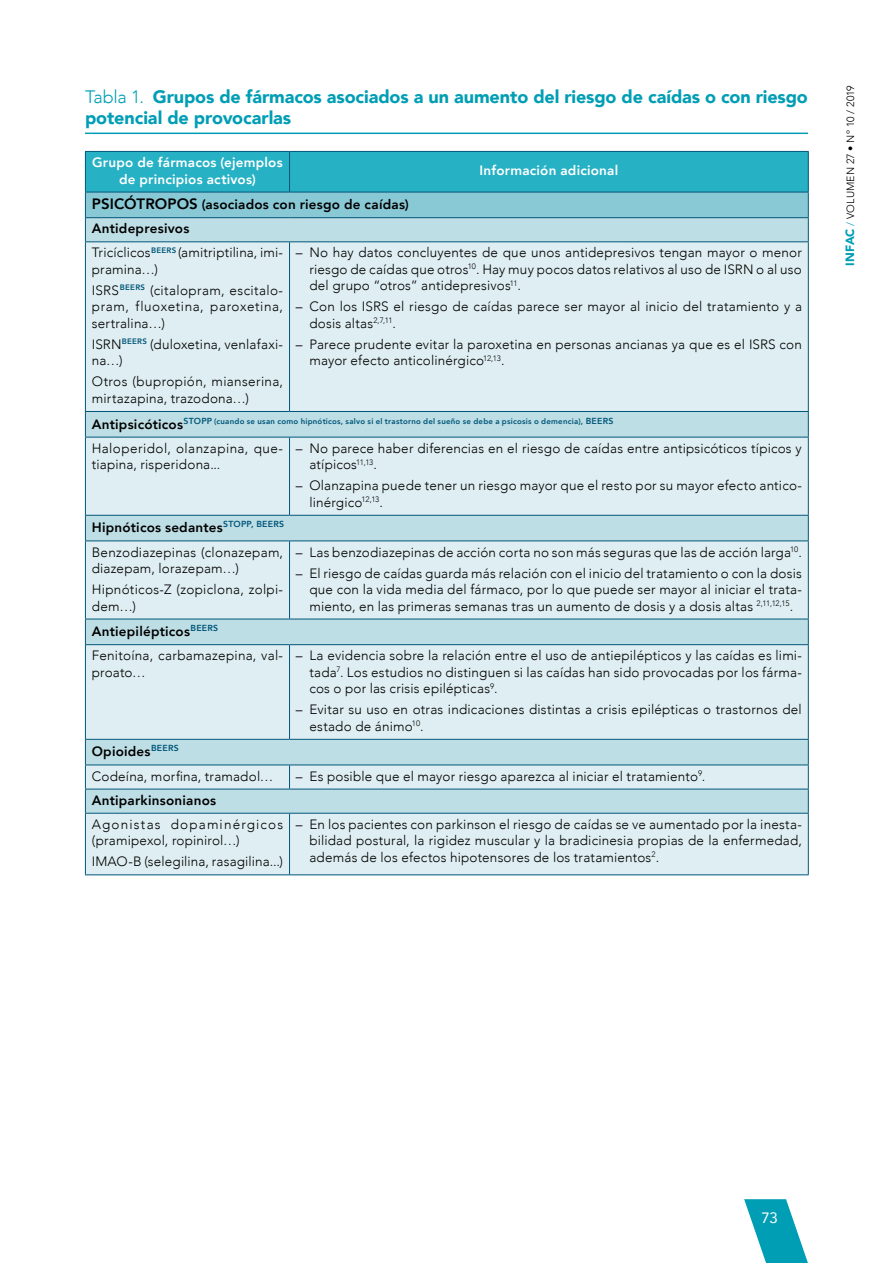
<style>
.page{position:relative;width:893px;height:1263px;background:#fff}
.page>*{position:absolute;margin:0;border:0;box-sizing:border-box;transform-origin:0 0}
.TABLA_titulo{font:900 18px/21px "Avenir";letter-spacing:-.005em;color:#009eb5}
.t1{font:15px "Avenir";color:#fff}
.TABLA_texto{font:300 13.5px/16.5px "Avenir";letter-spacing:.015em;color:#000}
.TABLA_texto-2{font:800 13.5px "Avenir";letter-spacing:.015em;color:#000}
.TABLA_cabecera{font:800 13.5px/16.5px "Avenir";letter-spacing:.015em;color:#fff;text-align:center}
.TABLA_texto-3{font:300 13.5px/16.5px "Avenir";letter-spacing:.075em;color:#000}
.t2{font:300 10.5px "Avenir";letter-spacing:.01em;color:#000}
.TABLA_texto-4{font:800 7.8px "Avenir";letter-spacing:.03em;color:#005679}
.s1{font-weight:300}
.s2{font-size:15px}
.s3{font-size:13.5px;color:#000}
.s4{font-size:8.7px}
.s5{font-weight:900;font-size:12px;color:#009eb5}
.s6{color:#009eb5}
</style>
<div class="page">
<hr style="left:85px;top:133px;width:723px;height:1px;background:#009eb5">
<svg style="left:86px;top:242px;width:722px;height:632px;background:#d7eaee"></svg>
<hr style="left:85px;top:241px;width:205px;height:1px;background:#005679">
<hr style="left:290px;top:241px;width:519px;height:1px;background:#005679">
<hr style="left:289px;top:242px;width:1px;height:169px;background:#005679">
<hr style="left:85px;top:411px;width:205px;height:1px;background:#005679">
<hr style="left:290px;top:411px;width:519px;height:1px;background:#005679">
<hr style="left:85px;top:437px;width:205px;height:1px;background:#005679">
<hr style="left:290px;top:437px;width:519px;height:1px;background:#005679">
<hr style="left:289px;top:437px;width:1px;height:78px;background:#005679">
<hr style="left:85px;top:515px;width:205px;height:1px;background:#005679">
<hr style="left:290px;top:515px;width:519px;height:1px;background:#005679">
<hr style="left:85px;top:540px;width:205px;height:1px;background:#005679">
<hr style="left:290px;top:540px;width:519px;height:1px;background:#005679">
<hr style="left:289px;top:541px;width:1px;height:78px;background:#005679">
<hr style="left:85px;top:619px;width:205px;height:1px;background:#005679">
<hr style="left:290px;top:619px;width:519px;height:1px;background:#005679">
<hr style="left:85px;top:644px;width:205px;height:1px;background:#005679">
<hr style="left:290px;top:644px;width:519px;height:1px;background:#005679">
<hr style="left:289px;top:645px;width:1px;height:94px;background:#005679">
<hr style="left:85px;top:739px;width:205px;height:1px;background:#005679">
<hr style="left:290px;top:739px;width:519px;height:1px;background:#005679">
<hr style="left:85px;top:764px;width:205px;height:1px;background:#005679">
<hr style="left:290px;top:764px;width:519px;height:1px;background:#005679">
<svg style="left:289px;top:765px;width:1px;height:24px"></svg>
<hr style="left:85px;top:789px;width:205px;height:1px;background:#005679">
<hr style="left:290px;top:789px;width:519px;height:1px;background:#005679">
<hr style="left:85px;top:813px;width:205px;height:1px;background:#005679">
<hr style="left:290px;top:813px;width:519px;height:1px;background:#005679">
<hr style="left:289px;top:813px;width:1px;height:61px;background:#005679">
<hr style="left:85px;top:874px;width:205px;height:1px;background:#005679">
<hr style="left:290px;top:874px;width:519px;height:1px;background:#005679">
<svg style="left:85px;top:152px;width:724px;height:89px;background:#68c1d0"></svg>
<hr style="left:85px;top:242px;width:1px;height:169px;background:#005679">
<hr style="left:808px;top:242px;width:1px;height:169px;background:#005679">
<svg style="left:85px;top:412px;width:1px;height:25px"></svg>
<svg style="left:808px;top:412px;width:1px;height:25px"></svg>
<hr style="left:85px;top:437px;width:1px;height:78px;background:#005679">
<hr style="left:808px;top:437px;width:1px;height:78px;background:#005679">
<svg style="left:85px;top:516px;width:1px;height:24px"></svg>
<svg style="left:808px;top:516px;width:1px;height:24px"></svg>
<hr style="left:85px;top:541px;width:1px;height:78px;background:#005679">
<hr style="left:808px;top:541px;width:1px;height:78px;background:#005679">
<svg style="left:85px;top:619px;width:1px;height:25px"></svg>
<svg style="left:808px;top:619px;width:1px;height:25px"></svg>
<hr style="left:85px;top:645px;width:1px;height:94px;background:#005679">
<hr style="left:808px;top:645px;width:1px;height:94px;background:#005679">
<svg style="left:85px;top:740px;width:1px;height:73px"></svg>
<svg style="left:808px;top:740px;width:1px;height:73px"></svg>
<hr style="left:85px;top:813px;width:1px;height:61px;background:#005679">
<hr style="left:808px;top:813px;width:1px;height:61px;background:#005679">
<hr style="left:85px;top:151px;width:205px;height:1px;background:#005679">
<hr style="left:85px;top:152px;width:1px;height:40px;background:#005679">
<hr style="left:290px;top:151px;width:519px;height:1px;background:#005679">
<hr style="left:808px;top:152px;width:1px;height:40px;background:#005679">
<hr style="left:85px;top:192px;width:205px;height:1px;background:#005679">
<hr style="left:290px;top:192px;width:519px;height:1px;background:#005679">
<svg style="left:744px;top:1199px;width:64px;height:64px"></svg>
<p class="TABLA_titulo" style="left:85px;top:86px;width:724px"><span class="s1">Tabla 1.</span> Grupos de fármacos asociados a un aumento del riesgo de caídas o con riesgo potencial de provocarlas</p>
<p class="TABLA_cabecera" style="left:92px;top:154px;width:192px">Grupo de fármacos (ejemplos de principios activos)</p>
<p class="TABLA_cabecera" style="left:479px;top:162px;width:140px">Información adicional</p>
<p class="TABLA_texto-2" style="left:92px;top:194px;width:319px"><span class="s2">PSICÓTROPOS</span> (asociados con riesgo de caídas)</p>
<p class="TABLA_texto-2" style="left:92px;top:218px;width:99px">Antidepresivos</p>
<p class="TABLA_texto" style="left:92px;top:245px;width:193px">Tricíclicos<sup>BEERS</sup> (amitriptilina, imi&shy;pramina…)</p>
<p class="TABLA_texto" style="left:92px;top:282px;width:193px;text-align:justify">ISRS<sup>BEERS</sup> (citalopram, escitalo&shy;pram, fluoxetina, paroxetina, sertralina…)</p>
<p class="TABLA_texto" style="left:92px;top:336px;width:193px">ISRN<sup>BEERS</sup> (duloxetina, venlafaxi&shy;na…)</p>
<p class="TABLA_texto" style="left:92px;top:374px;width:193px">Otros (bupropión, mianserina, mirtazapina, trazodona…)</p>
<p class="TABLA_texto" style="left:309px;top:245px;width:494px;text-align:justify;text-indent:-14px">– No hay datos concluyentes de que unos antidepresivos tengan mayor o menor riesgo de caídas que otros<sup>10</sup>. Hay muy pocos datos relativos al uso de ISRN o al uso del grupo “otros” antidepresivos<sup>11</sup>.</p>
<p class="TABLA_texto" style="left:309px;top:299px;width:494px;text-indent:-14px">– Con los ISRS el riesgo de caídas parece ser mayor al inicio del tratamiento y a dosis altas<sup>2,7,11</sup>.</p>
<p class="TABLA_texto" style="left:309px;top:336px;width:494px;text-indent:-14px">– Parece prudente evitar la paroxetina en personas ancianas ya que es el ISRS con mayor efecto anticolinérgico<sup>12,13</sup>.</p>
<p class="TABLA_texto-4" style="left:92px;top:415px;width:523px"><span class="s3">Antipsicóticos</span><span class="s4">STOPP</span> (cuando se usan como hipnóticos, salvo si el trastorno del sueño se debe a psicosis o demencia), <span class="s4">BEERS</span></p>
<p class="TABLA_texto" style="left:92px;top:440px;width:193px">Haloperidol, olanzapina, que&shy;tiapina, risperidona...</p>
<p class="TABLA_texto" style="left:309px;top:440px;width:494px;text-indent:-14px">– No parece haber diferencias en el riesgo de caídas entre antipsicóticos típicos y atípicos<sup>11,13</sup>.</p>
<p class="TABLA_texto" style="left:309px;top:477px;width:494px;text-indent:-14px">– Olanzapina puede tener un riesgo mayor que el resto por su mayor efecto antico&shy;linérgico<sup>12,13</sup>.</p>
<p class="TABLA_texto-2" style="left:92px;top:517px;width:194px">Hipnóticos sedantes<sup>STOPP,</sup> <sup>BEERS</sup></p>
<p class="TABLA_texto" style="left:92px;top:544px;width:193px">Benzodiazepinas (clonazepam, diazepam, lorazepam…)</p>
<p class="TABLA_texto" style="left:92px;top:581px;width:193px">Hipnóticos-Z (zopiclona, zolpi&shy;dem…)</p>
<p class="TABLA_texto" style="left:296px;top:544px;width:507px">– Las benzodiazepinas de acción corta no son más seguras que las de acción larga<sup>10</sup>.</p>
<p class="TABLA_texto" style="left:309px;top:565px;width:494px;text-align:justify;text-indent:-14px">– El riesgo de caídas guarda más relación con el inicio del tratamiento o con la dosis que con la vida media del fármaco, por lo que puede ser mayor al iniciar el trata&shy;miento, en las primeras semanas tras un aumento de dosis y a dosis altas <sup>2,11,12,15</sup>.</p>
<p class="TABLA_texto-2" style="left:92px;top:621px;width:128px">Antiepilépticos<sup>BEERS</sup></p>
<p class="TABLA_texto" style="left:92px;top:647px;width:193px">Fenitoína, carbamazepina, val&shy;proato…</p>
<p class="TABLA_texto" style="left:309px;top:647px;width:494px;text-align:justify;text-indent:-14px">– La evidencia sobre la relación entre el uso de antiepilépticos y las caídas es limi&shy;tada<sup>7</sup>. Los estudios no distinguen si las caídas han sido provocadas por los fárma&shy;cos o por las crisis epilépticas<sup>9</sup>.</p>
<p class="TABLA_texto" style="left:309px;top:701px;width:494px;text-indent:-14px">– Evitar su uso en otras indicaciones distintas a crisis epilépticas o trastornos del estado de ánimo<sup>10</sup>.</p>
<p class="TABLA_texto-2" style="left:92px;top:741px;width:89px">Opioides<sup>BEERS</sup></p>
<p class="TABLA_texto" style="left:92px;top:768px;width:183px">Codeína, morfina, tramadol…</p>
<p class="TABLA_texto" style="left:296px;top:768px;width:411px">– Es posible que el mayor riesgo aparezca al iniciar el tratamiento<sup>9</sup>.</p>
<p class="TABLA_texto-2" style="left:92px;top:789px;width:126px">Antiparkinsonianos</p>
<p class="TABLA_texto-3" style="left:92px;top:816px;width:193px">Agonistas dopaminérgicos (pramipexol, ropinirol…)</p>
<p class="TABLA_texto" style="left:92px;top:853px;width:193px">IMAO-B (selegilina, rasagilina...)</p>
<p class="TABLA_texto" style="left:309px;top:816px;width:494px;text-align:justify;text-indent:-14px">– En los pacientes con parkinson el riesgo de caídas se ve aumentado por la inesta&shy;bilidad postural, la rigidez muscular y la bradicinesia propias de la enfermedad, además de los efectos hipotensores de los tratamientos<sup>2</sup>.</p>
<p class="t2" style="left:844px;top:266px;width:182px;rotate:-90deg"><span class="s5">INFAC</span> <span class="s6">/</span> VOLUMEN 27 • Nº 10 / 2019</p>
<p class="t1" style="left:761px;top:1206px;width:18px">73</p>
</div>
